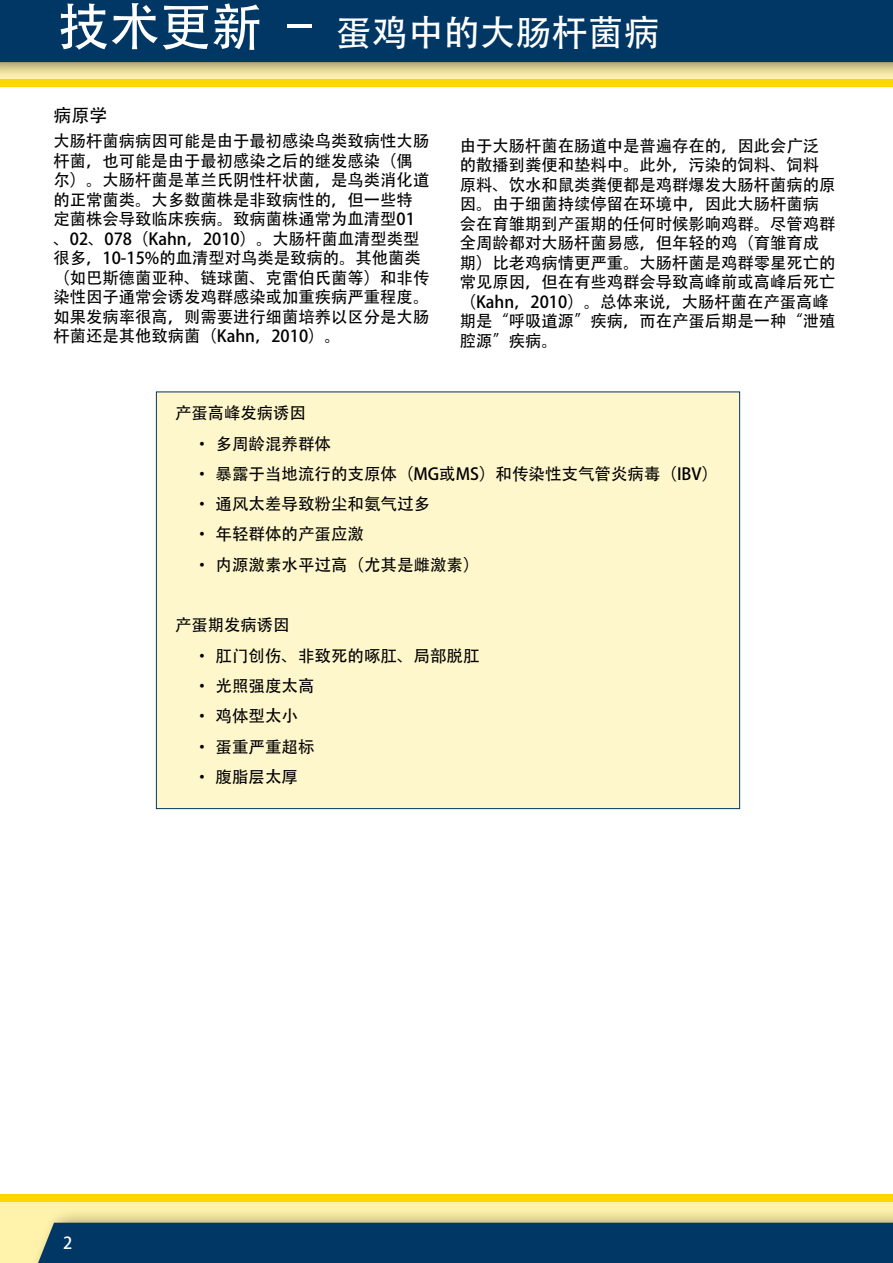
<style>
.page{position:relative;width:893px;height:1263px;background:#fff}
.page>*{position:absolute;margin:0;border:0;box-sizing:border-box;transform-origin:0 0}
.t1{font:36px "Adobe Heiti Std";color:#fff}
.t2{font:18px "Adobe Heiti Std";color:#000}
.t3{font:16.5px/19.5px "Adobe Heiti Std";color:#000}
.t4{font:16.5px "Adobe Heiti Std";color:#fff}
.s1{font-size:51px}
</style>
<div class="page">
<div style="left:0;top:1194px;width:893px;height:69px;background:#fff2ab"></div>
<div style="left:0;top:1194px;width:893px;height:8px;background:#ffd700"></div>
<div style="left:27px;top:1207px;width:866px;height:56px;background:#000;opacity:.4"></div>
<div style="left:33px;top:1223px;width:860px;height:40px;background:#003764"></div>
<div style="left:0;top:79px;width:893px;height:8px;background:#ffd700"></div>
<div style="left:0;top:0;width:893px;height:78px;background:#000;opacity:.4"></div>
<div style="left:0;top:0;width:893px;height:62px;background:#003764"></div>
<div style="left:156px;top:392px;width:584px;height:417px;background:#fff7cc;border:1px solid #003764"></div>
<h1 class="t1" style="left:58px;top:11px;width:603px"><span class="s1">技术更新 –</span> 蛋鸡中的大肠杆菌病</h1>
<p class="t2" style="left:54px;top:105px;width:56px">病原学</p>
<p class="t3" style="left:54px;top:132px;width:377px">大肠杆菌病病因可能是由于最初感染鸟类致病性大肠杆菌，也可能是由于最初感染之后的继发感染（偶尔）。大肠杆菌是革兰氏阴性杆状菌，是鸟类消化道的正常菌类。大多数菌株是非致病性的，但一些特定菌株会导致临床疾病。致病菌株通常为血清型01、02、078（Kahn，2010）。大肠杆菌血清型类型很多，10-15%的血清型对鸟类是致病的。其他菌类（如巴斯德菌亚种、链球菌、克雷伯氏菌等）和非传染性因子通常会诱发鸡群感染或加重疾病严重程度。如果发病率很高，则需要进行细菌培养以区分是大肠杆菌还是其他致病菌（Kahn，2010）。</p>
<p class="t3" style="left:460px;top:136px;width:377px">由于大肠杆菌在肠道中是普遍存在的，因此会广泛的散播到粪便和垫料中。此外，污染的饲料、饲料原料、饮水和鼠类粪便都是鸡群爆发大肠杆菌病的原因。由于细菌持续停留在环境中，因此大肠杆菌病会在育雏期到产蛋期的任何时候影响鸡群。尽管鸡群全周龄都对大肠杆菌易感，但年轻的鸡（育雏育成期）比老鸡病情更严重。大肠杆菌是鸡群零星死亡的常见原因，但在有些鸡群会导致高峰前或高峰后死亡（Kahn，2010）。总体来说，大肠杆菌在产蛋高峰期是“呼吸道源”疾病，而在产蛋后期是一种“泄殖腔源”疾病。</p>
<p class="t3" style="left:175px;top:404px;width:132px">产蛋高峰发病诱因</p>
<p class="t3" style="left:194px;top:434px;width:139px">• 多周龄混养群体</p>
<p class="t3" style="left:194px;top:464px;width:526px">• 暴露于当地流行的支原体（MG或MS）和传染性支气管炎病毒（IBV）</p>
<p class="t3" style="left:194px;top:495px;width:238px">• 通风太差导致粉尘和氨气过多</p>
<p class="t3" style="left:194px;top:525px;width:172px">• 年轻群体的产蛋应激</p>
<p class="t3" style="left:194px;top:555px;width:287px">• 内源激素水平过高（尤其是雌激素）</p>
<p class="t3" style="left:175px;top:616px;width:116px">产蛋期发病诱因</p>
<p class="t3" style="left:194px;top:646px;width:287px">• 肛门创伤、非致死的啄肛、局部脱肛</p>
<p class="t3" style="left:194px;top:676px;width:122px">• 光照强度太高</p>
<p class="t3" style="left:194px;top:707px;width:106px">• 鸡体型太小</p>
<p class="t3" style="left:194px;top:737px;width:122px">• 蛋重严重超标</p>
<p class="t3" style="left:194px;top:767px;width:106px">• 腹脂层太厚</p>
<p class="t4" style="left:63px;top:1233px;width:11px">2</p>
</div>
